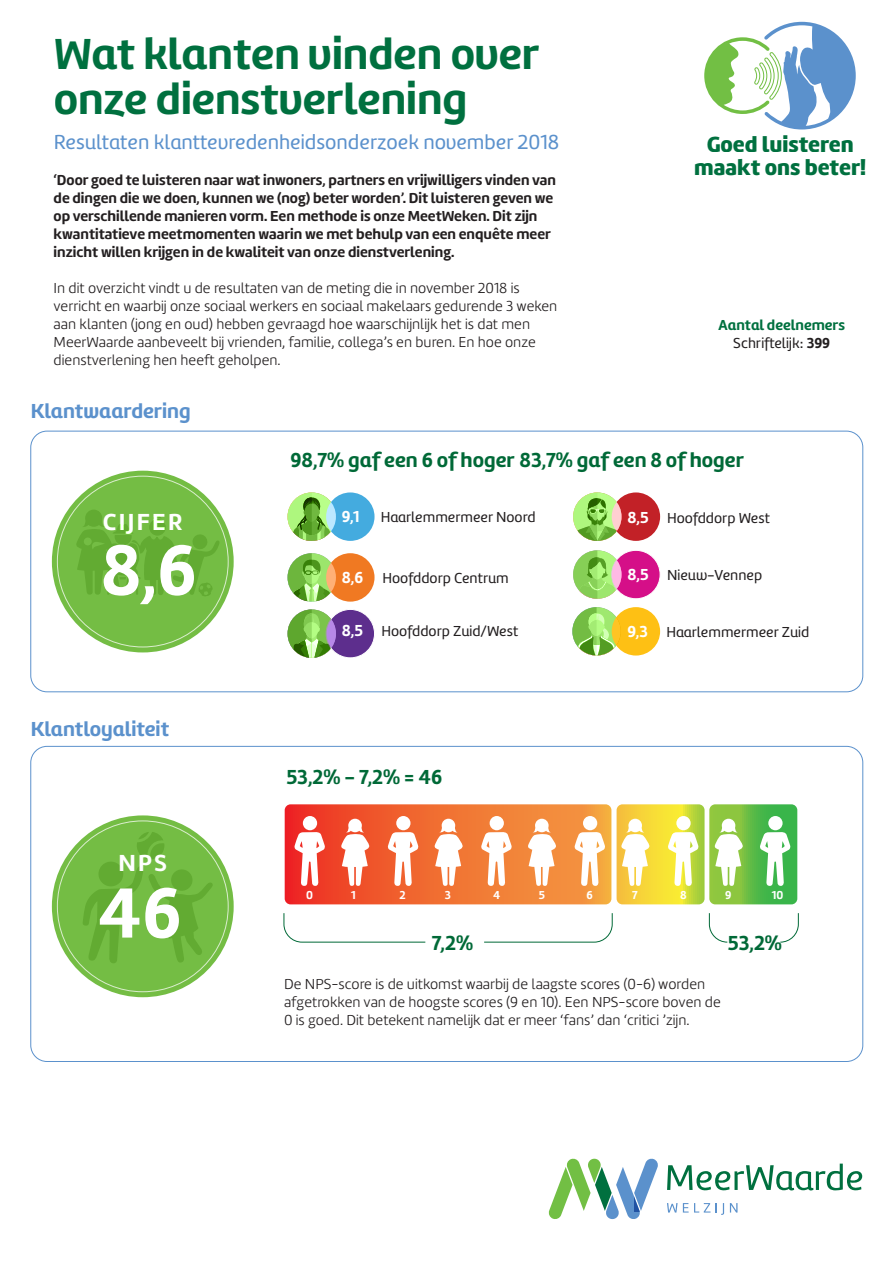
<style>
.page{position:relative;width:893px;height:1263px;background:#fff}
.page>*{position:absolute;margin:0;border:0;box-sizing:border-box;transform-origin:0 0}
.t1{font:700 73.5px "Amelia UP";color:#fff}
.t2{font:700 45px/45px "Amelia UP";color:#00703f}
.t3{font:700 24.15px "Amelia UP";letter-spacing:.1em;color:#fff}
.t4{font:900 22.65px/23.1px "Amelia";color:#00703f;text-align:center}
.t5{font:700 21px "Amelia UP";color:#006937}
.t6{font:21px "Amelia UP";color:#5b91cc}
.t7{font:700 21px "Amelia UP";color:#5b91cc}
.t8{font:700 16.5px "Amelia UP";color:#fff}
.t9{font:300 15px/18px "Amelia";color:#231f20}
.t10{font:700 15px/18px "Amelia";color:#231f20}
.t11{font:15px "Amelia UP";color:#231f20}
.t12{font:700 15px/18px "Amelia UP";color:#00703f;text-align:center}
.t13{font:700 12px "Amelia UP";color:#fff}
.s1{font-weight:400;color:#231f20}
.s2{color:#231f20}
.s3{font-weight:700;font-size:16.5px;color:#fff}
</style>
<div class="page">
<svg style="left:288px;top:493px;width:42px;height:48px"></svg>
<svg style="left:288px;top:553px;width:42px;height:49px"></svg>
<svg style="left:288px;top:610px;width:42px;height:48px"></svg>
<svg style="left:288px;top:492px;width:48px;height:49px;background:#81c552"></svg>
<div style="left:326px;top:492px;width:49px;height:49px;background:#44abdf;border-radius:50%"></div>
<svg style="left:288px;top:553px;width:48px;height:49px;background:#7fc452"></svg>
<svg style="left:288px;top:609px;width:48px;height:49px;background:#76b94b"></svg>
<div style="left:326px;top:553px;width:49px;height:49px;background:#f07922;border-radius:50%"></div>
<svg style="left:326px;top:609px;width:49px;height:49px;background:#6b3d99"></svg>
<div style="left:326px;top:609px;width:49px;height:49px;border:1px solid #fff;border-radius:50%"></div>
<svg style="left:573px;top:551px;width:42px;height:48px"></svg>
<svg style="left:573px;top:493px;width:44px;height:48px"></svg>
<svg style="left:572px;top:607px;width:43px;height:48px"></svg>
<svg style="left:573px;top:492px;width:48px;height:49px;background:#8ed35e"></svg>
<svg style="left:573px;top:550px;width:48px;height:49px;background:#90d761"></svg>
<svg style="left:572px;top:607px;width:49px;height:48px;background:#8bcf5e"></svg>
<div style="left:612px;top:550px;width:48px;height:49px;background:#d50f88;border-radius:50%"></div>
<div style="left:611px;top:550px;width:49px;height:49px;border:1px solid #fff;border-radius:50%"></div>
<div style="left:612px;top:492px;width:48px;height:49px;background:#c22127;border-radius:50%"></div>
<div style="left:612px;top:607px;width:48px;height:48px;background:#fec014;border-radius:50%"></div>
<svg style="left:52px;top:471px;width:182px;height:181px;background:#72b942"></svg>
<svg style="left:52px;top:815px;width:182px;height:182px;background:#72ba43"></svg>
<svg style="left:285px;top:804px;width:512px;height:100px;background:#d8903e"></svg>
<svg style="left:294px;top:832px;width:31px;height:54px"></svg>
<svg style="left:481px;top:832px;width:31px;height:54px"></svg>
<svg style="left:574px;top:832px;width:31px;height:54px"></svg>
<svg style="left:341px;top:819px;width:28px;height:67px"></svg>
<svg style="left:528px;top:819px;width:28px;height:67px"></svg>
<div style="left:583px;top:816px;width:14px;height:14px;background:#fff;border-radius:50%"></div>
<div style="left:490px;top:816px;width:14px;height:14px;background:#fff;border-radius:50%"></div>
<div style="left:396px;top:816px;width:14px;height:14px;background:#fff;border-radius:50%"></div>
<div style="left:676px;top:816px;width:15px;height:14px;background:#fff;border-radius:50%"></div>
<div style="left:303px;top:816px;width:14px;height:14px;background:#fff;border-radius:50%"></div>
<svg style="left:434px;top:819px;width:29px;height:67px"></svg>
<svg style="left:388px;top:832px;width:30px;height:54px"></svg>
<svg style="left:714px;top:819px;width:29px;height:67px"></svg>
<div style="left:768px;top:816px;width:15px;height:14px;background:#fff;border-radius:50%"></div>
<svg style="left:760px;top:832px;width:30px;height:54px"></svg>
<svg style="left:621px;top:819px;width:28px;height:67px"></svg>
<svg style="left:668px;top:832px;width:30px;height:54px"></svg>
<svg style="left:704px;top:22px;width:152px;height:107px"></svg>
<svg style="left:283px;top:913px;width:143px;height:30px"></svg>
<svg style="left:709px;top:913px;width:19px;height:30px"></svg>
<svg style="left:780px;top:913px;width:19px;height:30px"></svg>
<svg style="left:484px;top:913px;width:129px;height:30px"></svg>
<svg style="left:549px;top:1159px;width:109px;height:60px"></svg>
<svg style="left:667px;top:1163px;width:195px;height:27px"></svg>
<svg style="left:667px;top:1203px;width:43px;height:9px"></svg>
<svg style="left:716px;top:1203px;width:8px;height:12px"></svg>
<svg style="left:730px;top:1203px;width:7px;height:9px"></svg>
<h2 class="t2" style="left:54px;top:33px;width:487px">Wat klanten vinden over onze dienstverlening</h2>
<h3 class="t6" style="left:54px;top:130px;width:507px">Resultaten klanttevredenheidsonderzoek november 2018</h3>
<p class="t10" style="left:54px;top:171px;width:504px">‘Door goed te luisteren naar wat inwoners, partners en vrijwilligers vinden van de dingen die we doen, kunnen we (nog) beter worden’. Dit luisteren geven we op verschillende manieren vorm. Een methode is onze MeetWeken. Dit zijn kwantitatieve meetmomenten waarin we met behulp van een enquête meer inzicht willen krijgen in de kwaliteit van onze dienstverlening.</p>
<p class="t9" style="left:54px;top:279px;width:505px">In dit overzicht vindt u de resultaten van de meting die in november 2018 is verricht en waarbij onze sociaal werkers en sociaal makelaars gedurende 3 weken aan klanten (jong en oud) hebben gevraagd hoe waarschijnlijk het is dat men MeerWaarde aanbeveelt bij vrienden, familie, collega’s en buren. En hoe onze dienstverlening hen heeft geholpen.</p>
<h3 class="t7" style="left:30px;top:399px;width:162px">Klantwaardering</h3>
<h3 class="t4" style="left:694px;top:133px;width:173px">Goed luisteren maakt ons beter!</h3>
<p class="t12" style="left:719px;top:316px;width:128px">Aantal deelnemers<br><span class="s1">Schriftelijk:</span> <span class="s2">399</span></p>
<p class="t3" style="left:103px;top:508px;width:81px">CIJFER</p>
<p class="t1" style="left:101px;top:527px;width:97px">8,6</p>
<h3 class="t7" style="left:30px;top:716px;width:140px">Klantloyaliteit</h3>
<p class="t3" style="left:118px;top:849px;width:50px">NPS</p>
<p class="t1" style="left:98px;top:870px;width:85px">46</p>
<p class="t5" style="left:290px;top:448px;width:455px">98,7% gaf een 6 of hoger 83,7% gaf een 8 of hoger</p>
<p class="t8" style="left:342px;top:507px;width:19px">9,1</p>
<p class="t11" style="left:381px;top:508px;width:156px">Haarlemmermeer Noord</p>
<p class="t11" style="left:627px;top:509px;width:144px"><span class="s3">8,5</span> Hoofddorp West</p>
<p class="t8" style="left:342px;top:568px;width:23px">8,6</p>
<p class="t11" style="left:382px;top:570px;width:128px">Hoofddorp Centrum</p>
<p class="t11" style="left:342px;top:623px;width:178px"><span class="s3">8,5</span> Hoofddorp Zuid/West</p>
<p class="t5" style="left:286px;top:764px;width:157px">53,2% - 7,2% = 46</p>
<p class="t11" style="left:627px;top:566px;width:136px"><span class="s3">8,5</span> Nieuw-Vennep</p>
<p class="t11" style="left:627px;top:623px;width:183px"><span class="s3">9,3</span> Haarlemmermeer Zuid</p>
<p class="t13" style="left:306px;top:888px;width:8px">0</p>
<p class="t13" style="left:351px;top:888px;width:6px">1</p>
<p class="t13" style="left:400px;top:888px;width:8px">2</p>
<p class="t13" style="left:445px;top:888px;width:8px">3</p>
<p class="t13" style="left:493px;top:888px;width:9px">4</p>
<p class="t13" style="left:539px;top:888px;width:8px">5</p>
<p class="t13" style="left:587px;top:888px;width:8px">6</p>
<p class="t13" style="left:632px;top:888px;width:7px">7</p>
<p class="t13" style="left:680px;top:888px;width:8px">8</p>
<p class="t13" style="left:725px;top:888px;width:8px">9</p>
<p class="t13" style="left:772px;top:888px;width:13px">10</p>
<p class="t5" style="left:432px;top:930px;width:43px">7,2%</p>
<p class="t5" style="left:728px;top:930px;width:56px">53,2%</p>
<p class="t9" style="left:284px;top:975px;width:438px">De NPS-score is de uitkomst waarbij de laagste scores (0-6) worden afgetrokken van de hoogste scores (9 en 10). Een NPS-score boven de<br>0 is goed. Dit betekent namelijk dat er meer ‘fans’ dan ‘critici ’zijn.</p>
</div>
